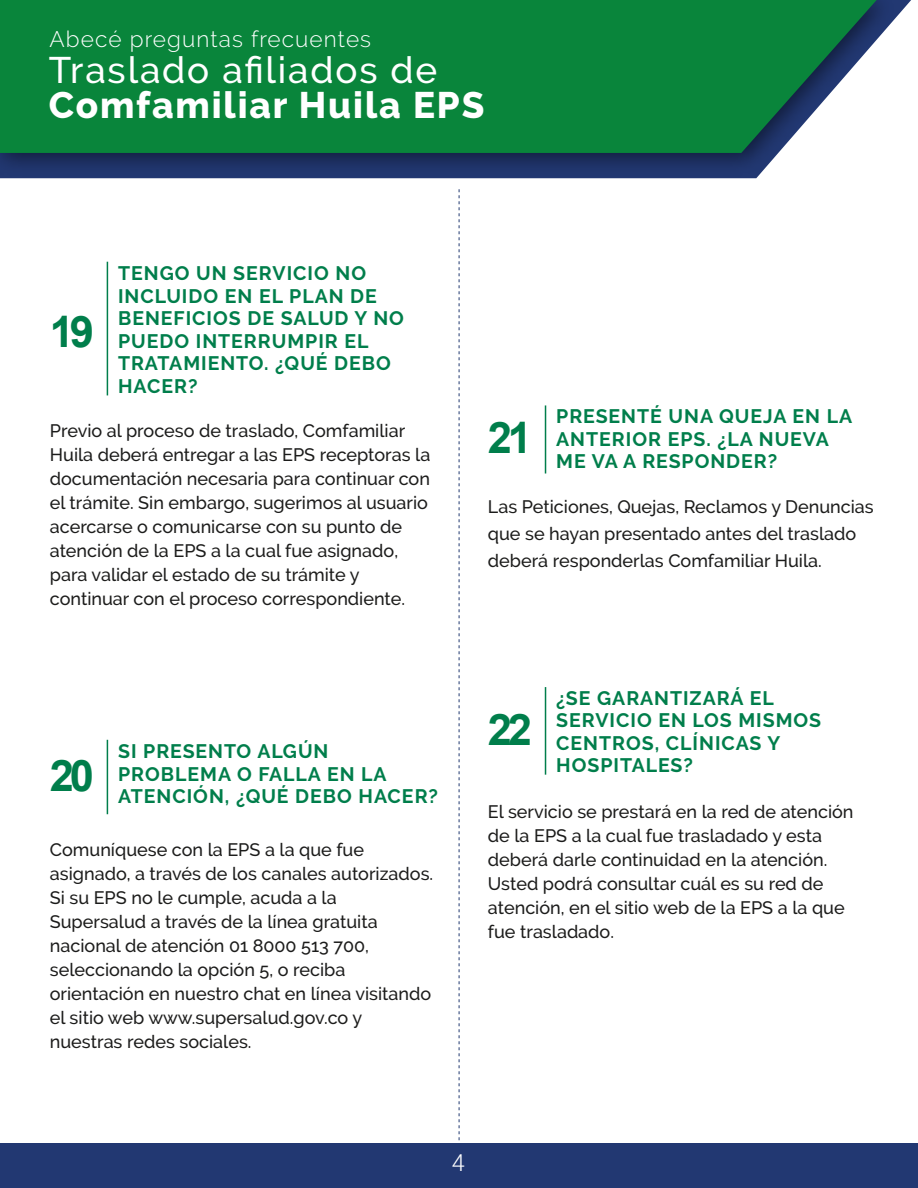
<style>
.page{position:relative;width:918px;height:1188px;background:#fff}
.page>*{position:absolute;margin:0;border:0;box-sizing:border-box;transform-origin:0 0}
.t1{font:700 43.5px "Arial";letter-spacing:-.1em;color:#007e4b}
.t2{font:500 36.75px "Raleway";letter-spacing:.05em;color:#fff}
.t3{font:800 36.75px "Raleway";letter-spacing:.05em;color:#fff}
.t4{font:300 23.25px "Roboto";color:#fff}
.t5{font:300 22.5px "Raleway";letter-spacing:.05em;color:#fff}
.t6{font:700 19.5px/22.5px "Raleway";letter-spacing:.05em;color:#007e4b}
.t7{font:500 18px/24px "Raleway";color:#1c1c1b}
</style>
<div class="page">
<div style="left:0;top:1144px;width:918px;height:44px;background:#223872"></div>
<svg style="left:459px;top:189px;width:1px;height:955px"></svg>
<img style="left:0;top:0;width:907px;height:179px">
<svg style="left:0;top:0;width:877px;height:153px;background:#148744"></svg>
<hr style="left:545px;top:405px;width:1px;height:69px;background:#007e4b">
<hr style="left:107px;top:262px;width:1px;height:133px;background:#007e4b">
<hr style="left:107px;top:740px;width:1px;height:74px;background:#007e4b">
<hr style="left:545px;top:687px;width:1px;height:88px;background:#007e4b">
<p class="t5" style="left:50px;top:30px;width:323px">Abecé preguntas frecuentes</p>
<h2 class="t2" style="left:49px;top:49px;width:390px">Traslado afiliados de</h2>
<h2 class="t3" style="left:49px;top:84px;width:437px">Comfamiliar Huila EPS</h2>
<h1 class="t1" style="left:50px;top:306px;width:46px">19</h1>
<p class="t6" style="left:118px;top:262px;width:287px">TENGO UN SERVICIO NO<br>INCLUIDO EN EL PLAN DE<br>BENEFICIOS DE SALUD Y NO<br>PUEDO INTERRUMPIR EL<br>TRATAMIENTO. ¿QUÉ DEBO<br>HACER?</p>
<p class="t7" style="left:50px;top:419px;width:382px">Previo al proceso de traslado, Comfamiliar Huila deberá entregar a las EPS receptoras la documentación necesaria para continuar con el trámite. Sin embargo, sugerimos al usuario acercarse o comunicarse con su punto de atención de la EPS a la cual fue asignado, para validar el estado de su trámite y continuar con el proceso correspondiente.</p>
<h1 class="t1" style="left:50px;top:750px;width:46px">20</h1>
<p class="t6" style="left:118px;top:740px;width:321px">SI PRESENTO ALGÚN<br>PROBLEMA O FALLA EN LA<br>ATENCIÓN, ¿QUÉ DEBO HACER?</p>
<p class="t7" style="left:50px;top:837px;width:385px">Comuníquese con la EPS a la que fue asignado, a través de los canales autorizados.<br>Si su EPS no le cumple, acuda a la Supersalud a través de la línea gratuita nacional de atención 01 8000 513 700, seleccionando la opción 5, o reciba orientación en nuestro chat en línea visitando el sitio web www.supersalud.gov.co y nuestras redes sociales.</p>
<h1 class="t1" style="left:488px;top:412px;width:46px">21</h1>
<p class="t6" style="left:556px;top:405px;width:297px">PRESENTÉ UNA QUEJA EN LA<br>ANTERIOR EPS. ¿LA NUEVA<br>ME VA A RESPONDER?</p>
<p class="t7" style="left:488px;top:493px;width:387px;line-height:27px">Las Peticiones, Quejas, Reclamos y Denuncias que se hayan presentado antes del traslado deberá responderlas Comfamiliar Huila.</p>
<h1 class="t1" style="left:488px;top:705px;width:46px">22</h1>
<p class="t6" style="left:556px;top:687px;width:267px">¿SE GARANTIZARÁ EL<br>SERVICIO EN LOS MISMOS<br>CENTROS, CLÍNICAS Y<br>HOSPITALES?</p>
<p class="t7" style="left:488px;top:800px;width:367px">El servicio se prestará en la red de atención de la EPS a la cual fue trasladado y esta deberá darle continuidad en la atención.<br>Usted podrá consultar cuál es su red de atención, en el sitio web de la EPS a la que fue trasladado.</p>
<p class="t4" style="left:452px;top:1149px;width:14px">4</p>
</div>
